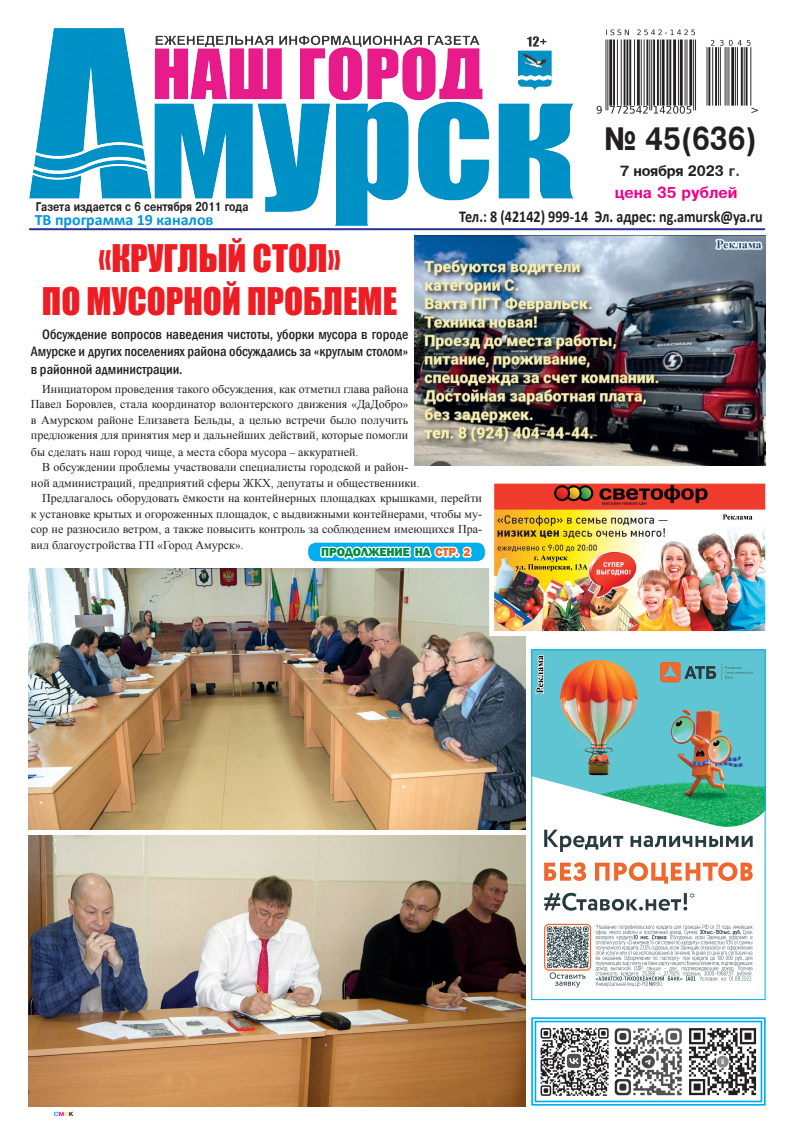
<style>
.page{position:relative;width:794px;height:1134px;background:#fff}
.page>*{position:absolute;margin:0;border:0;box-sizing:border-box;transform-origin:0 0}
.Заголовок_35__Impact{font:35px "Impact";color:#ee1d23}
.t1{font:700 30.8px "Pragmatica";color:#231f20;scale:.85 1}
.t2{font:700 16.6px "Calibri";color:#231f20;scale:.85 1}
.t3{font:700 15.8px "Calibri";color:#0095d9}
.t4{font:700 15px "Pragmatica";color:#ed028c;scale:.94 1}
.подводка{font:500 condensed 14px/18px "Franklin Gothic";color:#231f20;text-align:justify}
.t5{font:700 14px "Pragmatica";letter-spacing:-.02em;color:#231f20;scale:.94 1}
.Times_New_Roman{font:12px/15.7px "Times New Roman";color:#231f20;text-align:justify}
.t6{font:700 12px "Pragmatica";color:#231f20;scale:.79 1}
.заголовок_20{font:800 12px "Franklin Gothic";color:#008b43}
.t7{font:700 5.6px "Pragmatica";color:#00aeef;scale:1.07 1}
.s1{font-size:11px}
.s2{color:#f36421}
.s3{color:#ed028c}
.s4{color:#fff101}
.s5{color:#231f20}
</style>
<div class="page">
<svg style="left:57px;top:1106px;width:21px;height:1px"></svg>
<img style="left:29px;top:28px;width:545px;height:198px">
<hr style="left:30px;top:228px;width:734px;height:2px;background:#2e3092">
<svg style="left:30px;top:135px;width:227px;height:96px"></svg>
<div style="left:35px;top:214px;width:186px;height:12px;background:#fff"></div>
<img style="left:596px;top:29px;width:161px;height:85px">
<svg style="left:454px;top:122px;width:312px;height:291px"></svg>
<svg style="left:531px;top:1017px;width:235px;height:89px"></svg>
<div style="left:534px;top:1021px;width:228px;height:81px;border:2px solid #00aeef"></div>
<img style="left:613px;top:1026px;width:70px;height:71px">
<img style="left:539px;top:1026px;width:70px;height:71px">
<img style="left:687px;top:1027px;width:70px;height:71px">
<div style="left:308px;top:543px;width:177px;height:18px;background:#00aeef;border-radius:8px"></div>
<svg style="left:319px;top:542px;width:155px;height:20px"></svg>
<img style="left:414px;top:236px;width:351px;height:229px">
<img style="left:533px;top:651px;width:230px;height:337px">
<div style="left:531px;top:649px;width:234px;height:351px;border:1px solid #00aeef"></div>
<img style="left:28px;top:569px;width:497px;height:260px">
<img style="left:495px;top:485px;width:269px;height:145px">
<div style="left:489px;top:479px;width:281px;height:157px;border:5px solid #fff"></div>
<img style="left:28px;top:836px;width:497px;height:270px">
<p class="t6" style="left:36px;top:200px;width:271px">Газета издается с 6 сентября 2011 года</p>
<p class="t3" style="left:35px;top:210px;width:180px">ТВ программа 19 каналов</p>
<p class="t1" style="left:604px;top:121px;width:181px">¹ 45(636)</p>
<p class="t5" style="left:620px;top:163px;width:129px">7 ноября 2023 г.</p>
<p class="t4" style="left:615px;top:184px;width:132px">цена 35 рублей</p>
<p class="t2" style="left:459px;top:206px;width:359px">Тел.: 8 (42142) 999-14 Эл. адрес: ng.amursk@ya.ru</p>
<p class="Заголовок_35__Impact" style="left:99px;top:231px;width:244px">«КРУГЛЫЙ СТОЛ»</p>
<p class="Заголовок_35__Impact" style="left:42px;top:274px;width:357px">ПО МУСОРНОЙ ПРОБЛЕМЕ</p>
<p class="подводка" style="left:31px;top:325px;width:379px;text-indent:11px">Обсуждение вопросов наведения чистоты, уборки мусора в городе Амурске и других поселениях района обсуждались за «круглым столом» в районной администрации.</p>
<p class="Times_New_Roman" style="left:31px;top:381px;width:379px;text-indent:11px">Инициатором проведения такого обсуждения, как отметил глава района Павел Боровлев, стала координатор волонтерского движения <span class="s1">«</span>ДаДобро<span class="s1">» </span>в Амурском районе Елизавета Бельды, а целью встречи было получить предложения для принятия мер и дальнейших действий, которые помогли бы сделать наш город чище, а места сбора мусора <span class="s1">–</span> аккуратней.</p>
<p class="Times_New_Roman" style="left:31px;top:459px;width:390px;text-align:center">В обсуждении проблемы участвовали специалисты городской и район-<br>ной администраций, предприятий сферы ЖКХ, депутаты и общественники.</p>
<p class="Times_New_Roman" style="left:31px;top:490px;width:452px;text-indent:11px">Предлагалось оборудовать ёмкости на контейнерных площадках крышками, перейти к установке крытых и огороженных площадок, с выдвижными контейнерами, чтобы му&shy;сор не разносило ветром, а также повысить контроль за соблюдением имеющихся Пра&shy;вил благоустройства ГП <span class="s1">«</span>Город Амурск<span class="s1">»</span>.</p>
<p class="заголовок_20" style="left:321px;top:544px;width:151px">ПРОДОЛЖЕНИЕ НА <span class="s2">СТР. 2</span></p>
<p class="t7" style="left:54px;top:1111px;width:20px">C<span class="s3">M</span><span class="s4">Y</span><span class="s5">K</span></p>
</div>
